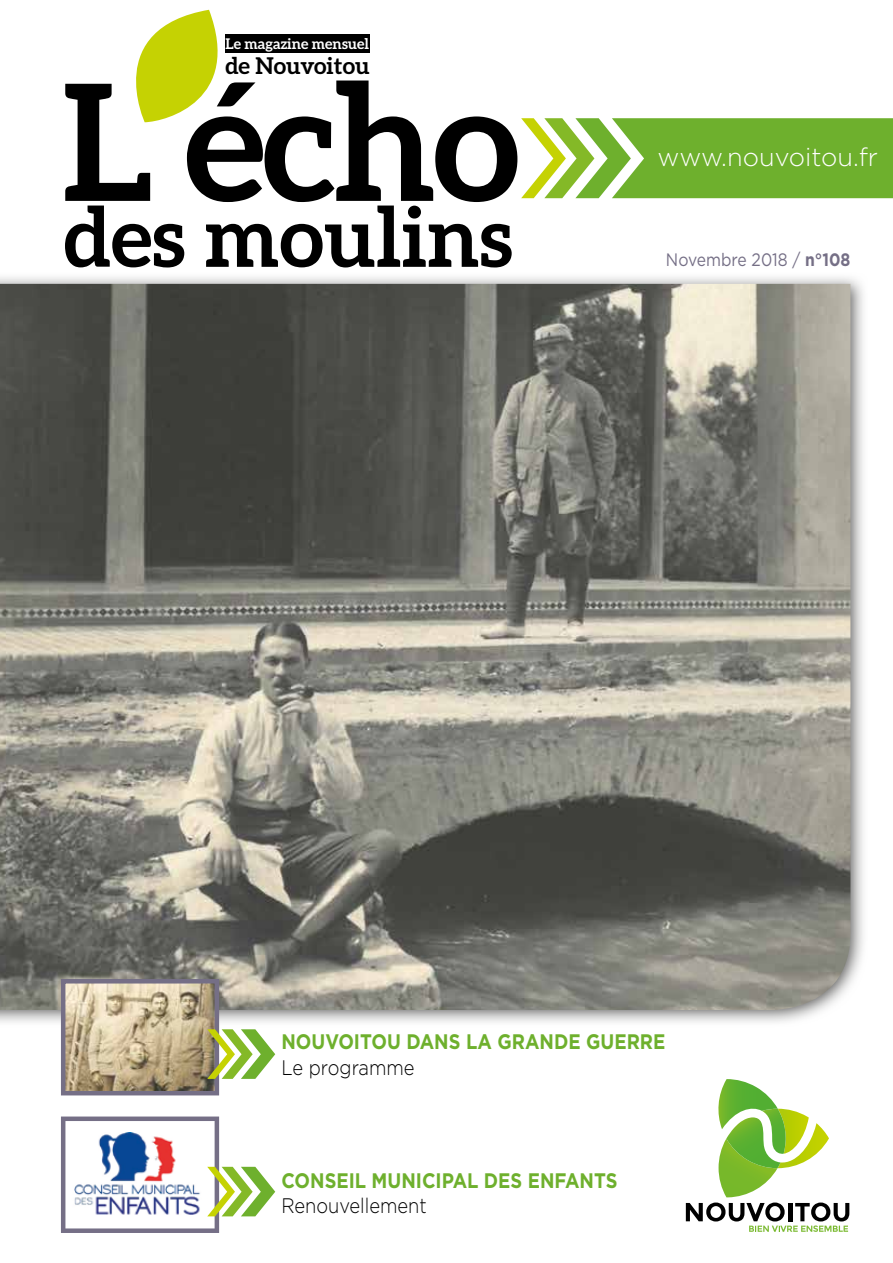
<style>
.page{position:relative;width:893px;height:1263px;background:#fff}
.page>*{position:absolute;margin:0;border:0;box-sizing:border-box;transform-origin:0 0}
.t1{font:700 162px "Aleo";color:#000}
.t2{font:700 82.5px "Aleo";color:#000}
.t3{font:300 25.5px "Gotham";color:#fff}
.t4{font:700 23.1px "Aleo";color:#000}
.t5{font:700 21px "Gotham";color:#6eb02d;scale:.87 1}
.t6{font:300 21px "Gotham";color:#000;scale:.87 1}
.t7{font:18px "Gotham";color:#756f86;scale:.87 1}
.t8{font:700 14.7px "Aleo";color:#fff}
.s1{font-weight:700}
</style>
<div class="page">
<img style="left:714px;top:274px;width:149px;height:751px">
<img style="left:0;top:284px;width:850px;height:726px">
<svg style="left:686px;top:1079px;width:163px;height:153px"></svg>
<svg style="left:521px;top:118px;width:372px;height:80px;background:#87bd49"></svg>
<svg style="left:61px;top:979px;width:214px;height:116px;background:#bcb395"></svg>
<svg style="left:61px;top:1116px;width:214px;height:117px"></svg>
<div style="left:225px;top:35px;width:145px;height:18px;background:#000"></div>
<svg style="left:136px;top:10px;width:107px;height:112px"></svg>
<p class="t8" style="left:225px;top:35px;width:145px">Le magazine mensuel</p>
<p class="t4" style="left:225px;top:53px;width:146px">de Nouvoitou</p>
<h1 class="t1" style="left:62px;top:49px;width:459px">L écho</h1>
<h2 class="t2" style="left:64px;top:189px;width:450px">des moulins</h2>
<p class="t3" style="left:658px;top:143px;width:222px">www.nouvoitou.fr</p>
<p class="t7" style="left:666px;top:249px;width:214px">Novembre 2018 / <span class="s1">n°108</span></p>
<p class="t5" style="left:281px;top:1030px;width:443px">NOUVOITOU DANS LA GRANDE GUERRE</p>
<p class="t6" style="left:281px;top:1056px;width:155px">Le programme</p>
<p class="t5" style="left:281px;top:1168px;width:388px">CONSEIL MUNICIPAL DES ENFANTS</p>
<p class="t6" style="left:281px;top:1194px;width:169px">Renouvellement</p>
</div>
